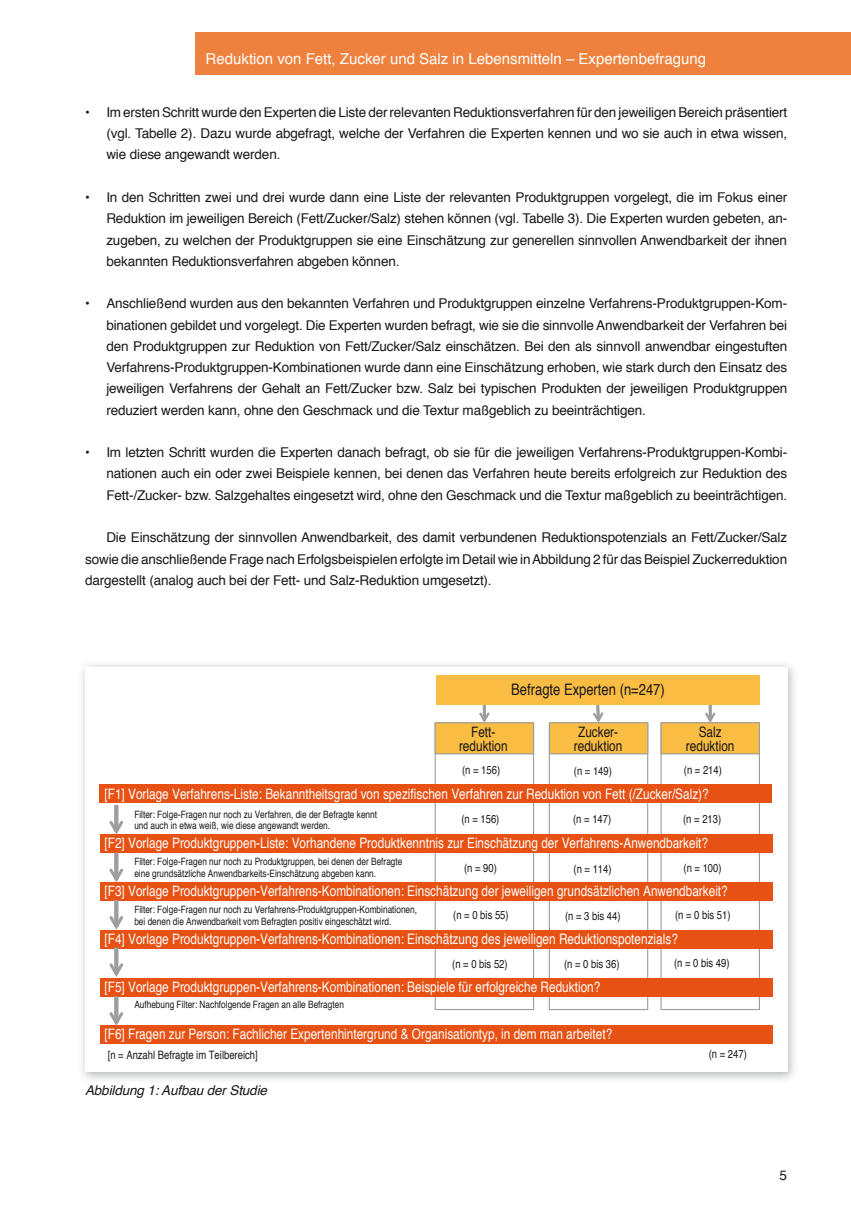
<style>
.page{position:relative;width:851px;height:1212px;background:#fff}
.page>*{position:absolute;margin:0;border:0;box-sizing:border-box;transform-origin:0 0}
.t1{font:condensed 15.9px "Helvetica";color:#1a171c}
.t2{font:15px "Helvetica";color:#fff}
.t3{font:condensed 14.4px "Helvetica";color:#fff}
.t4{font:condensed 14.4px/14.4px "Helvetica";color:#1a171c;text-align:center}
.t5{font:13.5px/21.3px "Helvetica";letter-spacing:-.01em;color:#1a171c;text-align:justify}
.t6{font:italic 13.5px "Helvetica";letter-spacing:-.01em;color:#1a171c}
.t7{font:condensed 11.55px "Helvetica";color:#1a171c}
.t8{font:condensed 10.05px/11.6px "Helvetica";color:#1a171c}
</style>
<div class="page">
<div style="left:195px;top:32px;width:655px;height:42px;background:#ee813d"></div>
<svg style="left:99px;top:675px;width:674px;height:351px"></svg>
<div style="left:434px;top:722px;width:100px;height:288px;border:1px solid #9d9ea0"></div>
<div style="left:548px;top:722px;width:100px;height:288px;border:1px solid #9d9ea0"></div>
<div style="left:660px;top:722px;width:99px;height:288px;border:1px solid #9d9ea0"></div>
<div style="left:435px;top:723px;width:98px;height:31px;background:#fabd43"></div>
<div style="left:434px;top:722px;width:100px;height:32px;border:1px solid #9d9ea0"></div>
<div style="left:549px;top:723px;width:98px;height:31px;background:#fabd43"></div>
<div style="left:549px;top:722px;width:99px;height:32px;border:1px solid #9d9ea0"></div>
<div style="left:661px;top:723px;width:98px;height:31px;background:#fabd43"></div>
<div style="left:660px;top:722px;width:99px;height:32px;border:1px solid #9d9ea0"></div>
<div style="left:99px;top:785px;width:672px;height:18px;background:#e75113"></div>
<div style="left:100px;top:834px;width:673px;height:19px;background:#e75113"></div>
<div style="left:100px;top:882px;width:673px;height:18px;background:#e75113"></div>
<div style="left:100px;top:930px;width:673px;height:18px;background:#e75113"></div>
<div style="left:100px;top:1026px;width:673px;height:18px;background:#e75113"></div>
<svg style="left:114px;top:805px;width:4px;height:16px"></svg>
<svg style="left:109px;top:821px;width:14px;height:13px"></svg>
<svg style="left:482px;top:704px;width:4px;height:8px"></svg>
<svg style="left:479px;top:712px;width:10px;height:11px"></svg>
<svg style="left:592px;top:704px;width:11px;height:20px"></svg>
<hr style="left:708px;top:702px;width:3px;height:18px;background:#9d9ea0">
<svg style="left:704px;top:712px;width:11px;height:11px"></svg>
<svg style="left:114px;top:853px;width:4px;height:15px"></svg>
<svg style="left:109px;top:868px;width:14px;height:14px"></svg>
<svg style="left:114px;top:900px;width:4px;height:16px"></svg>
<svg style="left:109px;top:916px;width:14px;height:14px"></svg>
<svg style="left:114px;top:947px;width:4px;height:16px"></svg>
<svg style="left:109px;top:963px;width:14px;height:14px"></svg>
<div style="left:100px;top:978px;width:673px;height:18px;background:#e75113"></div>
<svg style="left:114px;top:996px;width:4px;height:16px"></svg>
<svg style="left:109px;top:1012px;width:14px;height:14px"></svg>
<div style="left:435px;top:675px;width:324px;height:29px;background:#fabd43"></div>
<p class="t2" style="left:206px;top:47px;width:502px">Reduktion von Fett, Zucker und Salz in Lebensmitteln – Expertenbefragung</p>
<p class="t5" style="left:106px;top:102px;width:682px;text-indent:-21px">• Im ersten Schritt wurde den Experten die Liste der relevanten Reduktionsverfahren für den jeweiligen Bereich präsentiert (vgl. Tabelle 2). Dazu wurde abgefragt, welche der Verfahren die Experten kennen und wo sie auch in etwa wissen, wie diese angewandt werden.</p>
<p class="t5" style="left:106px;top:187px;width:682px;text-indent:-21px">• In den Schritten zwei und drei wurde dann eine Liste der relevanten Produktgruppen vorgelegt, die im Fokus einer Reduktion im jeweiligen Bereich (Fett/Zucker/Salz) stehen können (vgl. Tabelle 3). Die Experten wurden gebeten, an&shy;zugeben, zu welchen der Produktgruppen sie eine Einschätzung zur generellen sinnvollen Anwendbarkeit der ihnen bekannten Reduktionsverfahren abgeben können.</p>
<p class="t5" style="left:106px;top:293px;width:682px;text-indent:-21px">• Anschließend wurden aus den bekannten Verfahren und Produktgruppen einzelne Verfahrens-Produktgruppen-Kom&shy;binationen gebildet und vorgelegt. Die Experten wurden befragt, wie sie die sinnvolle Anwendbarkeit der Verfahren bei den Produktgruppen zur Reduktion von Fett/Zucker/Salz einschätzen. Bei den als sinnvoll anwendbar eingestuften Verfahrens-Produktgruppen-Kombinationen wurde dann eine Einschätzung erhoben, wie stark durch den Einsatz des jeweiligen Verfahrens der Gehalt an Fett/Zucker bzw. Salz bei typischen Produkten der jeweiligen Produktgruppen reduziert werden kann, ohne den Geschmack und die Textur maßgeblich zu beeinträchtigen.</p>
<p class="t5" style="left:106px;top:442px;width:682px;text-indent:-21px">• Im letzten Schritt wurden die Experten danach befragt, ob sie für die jeweiligen Verfahrens-Produktgruppen-Kombi&shy;nationen auch ein oder zwei Beispiele kennen, bei denen das Verfahren heute bereits erfolgreich zur Reduktion des Fett-/Zucker- bzw. Salzgehaltes eingesetzt wird, ohne den Geschmack und die Textur maßgeblich zu beeinträchtigen.</p>
<p class="t5" style="left:85px;top:527px;width:703px;text-indent:21px">Die Einschätzung der sinnvollen Anwendbarkeit, des damit verbundenen Reduktionspotenzials an Fett/Zucker/Salz sowie die anschließende Frage nach Erfolgsbeispielen erfolgte im Detail wie in Abbildung 2 für das Beispiel Zuckerreduktion dargestellt (analog auch bei der Fett- und Salz-Reduktion umgesetzt).</p>
<p class="t1" style="left:511px;top:679px;width:155px">Befragte Experten (n=247)</p>
<p class="t4" style="left:459px;top:724px;width:50px">Fett&shy;reduktion</p>
<p class="t4" style="left:573px;top:724px;width:50px;text-align:left">Zucker&shy;reduktion</p>
<p class="t4" style="left:685px;top:724px;width:50px">Salz reduktion</p>
<p class="t7" style="left:462px;top:763px;width:40px">(n = 156)</p>
<p class="t7" style="left:573px;top:763px;width:40px">(n = 149)</p>
<p class="t7" style="left:683px;top:762px;width:40px">(n = 214)</p>
<p class="t3" style="left:104px;top:785px;width:605px">[F1] Vorlage Verfahrens-Liste: Bekanntheitsgrad von spezifischen Verfahren zur Reduktion von Fett (/Zucker/Salz)?</p>
<p class="t3" style="left:104px;top:834px;width:605px">[F2] Vorlage Produktgruppen-Liste: Vorhandene Produktkenntnis zur Einschätzung der Verfahrens-Anwendbarkeit?</p>
<p class="t3" style="left:104px;top:882px;width:624px">[F3] Vorlage Produktgruppen-Verfahrens-Kombinationen: Einschätzung der jeweiligen grundsätzlichen Anwendbarkeit?</p>
<p class="t3" style="left:104px;top:930px;width:575px">[F4] Vorlage Produktgruppen-Verfahrens-Kombinationen: Einschätzung des jeweiligen Reduktionspotenzials?</p>
<p class="t3" style="left:104px;top:978px;width:497px">[F5] Vorlage Produktgruppen-Verfahrens-Kombinationen: Beispiele für erfolgreiche Reduktion?</p>
<p class="t3" style="left:104px;top:1025px;width:509px">[F6] Fragen zur Person: Fachlicher Expertenhintergrund &amp; Organisationtyp, in dem man arbeitet?</p>
<p class="t8" style="left:134px;top:808px;width:244px">Filter: Folge-Fragen nur noch zu Verfahren, die der Befragte kennt und auch in etwa weiß, wie diese angewandt werden.</p>
<p class="t8" style="left:134px;top:856px;width:269px">Filter: Folge-Fragen nur noch zu Produktgruppen, bei denen der Befragte eine grundsätzliche Anwendbarkeits-Einschätzung abgeben kann.</p>
<p class="t8" style="left:134px;top:904px;width:284px">Filter: Folge-Fragen nur noch zu Verfahrens-Produktgruppen-Kombinationen, bei denen die Anwendbarkeit vom Befragten positiv eingeschätzt wird.</p>
<p class="t7" style="left:683px;top:811px;width:40px">(n = 213)</p>
<p class="t7" style="left:683px;top:861px;width:40px">(n = 100)</p>
<p class="t7" style="left:675px;top:908px;width:57px">(n = 0 bis 51)</p>
<p class="t7" style="left:674px;top:956px;width:57px">(n = 0 bis 49)</p>
<p class="t7" style="left:461px;top:811px;width:40px">(n = 156)</p>
<p class="t7" style="left:464px;top:861px;width:34px">(n = 90)</p>
<p class="t7" style="left:453px;top:908px;width:57px">(n = 0 bis 55)</p>
<p class="t7" style="left:452px;top:956px;width:57px">(n = 0 bis 52)</p>
<p class="t7" style="left:573px;top:812px;width:40px">(n = 147)</p>
<p class="t7" style="left:573px;top:861px;width:40px">(n = 114)</p>
<p class="t7" style="left:565px;top:909px;width:57px">(n = 3 bis 44)</p>
<p class="t7" style="left:564px;top:957px;width:57px">(n = 0 bis 36)</p>
<p class="t8" style="left:134px;top:998px;width:211px">Aufhebung Filter: Nachfolgende Fragen an alle Befragten</p>
<p class="t7" style="left:108px;top:1048px;width:151px">[n = Anzahl Befragte im Teilbereich]</p>
<p class="t7" style="left:708px;top:1047px;width:40px">(n = 247)</p>
<p class="t6" style="left:85px;top:1080px;width:183px">Abbildung 1: Aufbau der Studie</p>
<p class="t5" style="left:779px;top:1165px;width:9px">5</p>
</div>
